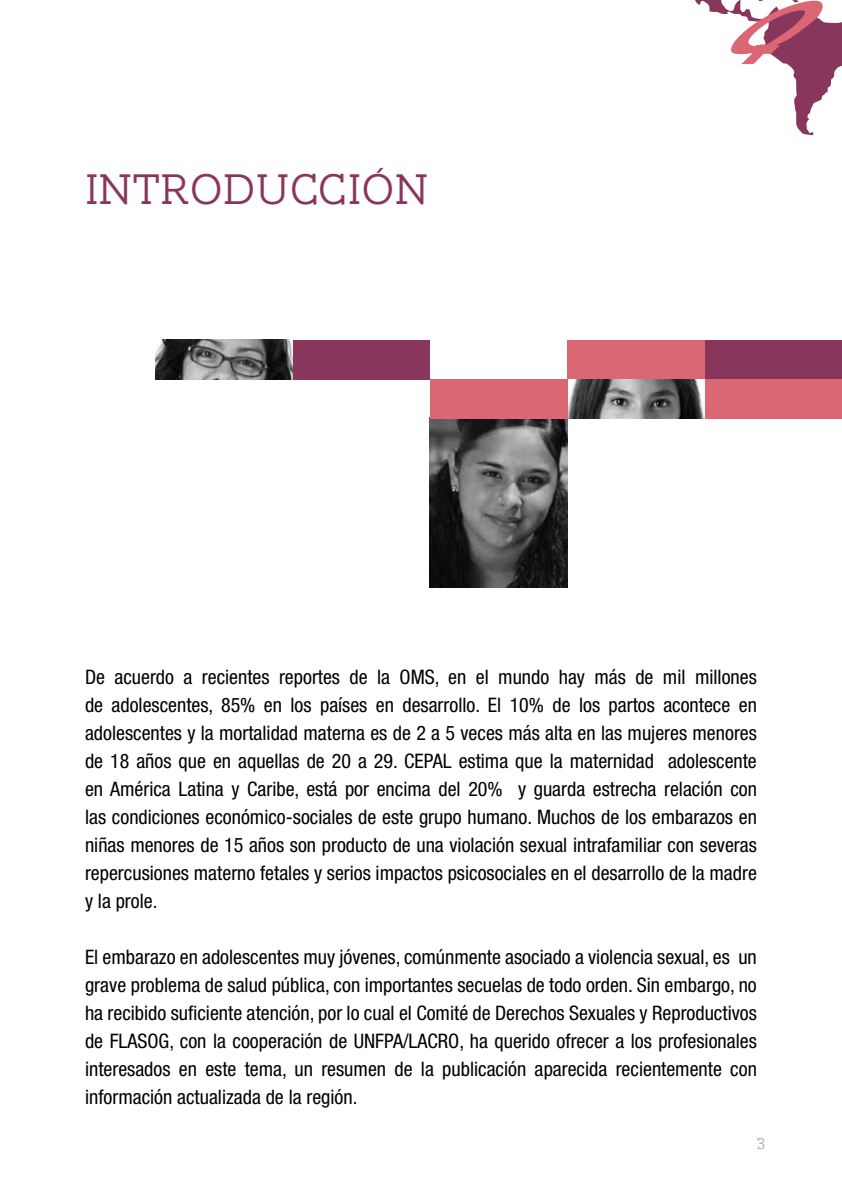
<style>
.page{position:relative;width:842px;height:1191px;background:#fff}
.page>*{position:absolute;margin:0;border:0;box-sizing:border-box;transform-origin:0 0}
.t1{font:300 44px "AW Conqueror Slab";color:#89365d}
.t2{font:condensed 20px/28px "Helvetica Neue";color:#000;text-align:justify}
.t3{font:300 16px "AW Conqueror Slab";color:#a7a9ac}
</style>
<div class="page">
<svg style="left:695px;top:0;width:147px;height:135px"></svg>
<div style="left:705px;top:340px;width:137px;height:40px;background:#89365d"></div>
<div style="left:292px;top:340px;width:138px;height:39px;background:#89365d"></div>
<div style="left:567px;top:340px;width:138px;height:40px;background:#dc6774"></div>
<div style="left:705px;top:379px;width:137px;height:40px;background:#dc6774"></div>
<img style="left:430px;top:419px;width:137px;height:169px">
<img style="left:567px;top:379px;width:138px;height:40px">
<img style="left:155px;top:340px;width:137px;height:39px">
<div style="left:430px;top:379px;width:137px;height:40px;background:#dc6774"></div>
<h1 class="t1" style="left:85px;top:166px;width:345px">INTRODUCCIÓN</h1>
<p class="t2" style="left:85px;top:662px;width:673px">De acuerdo a recientes reportes de la OMS, en el mundo hay más de mil millones de adolescentes, 85% en los países en desarrollo. El 10% de los partos acontece en adolescentes y la mortalidad materna es de 2 a 5 veces más alta en las mujeres menores de 18 años que en aquellas de 20 a 29. CEPAL estima que la maternidad adolescente en América Latina y Caribe, está por encima del 20% y guarda estrecha relación con las condiciones económico-sociales de este grupo humano. Muchos de los embarazos en niñas menores de 15 años son producto de una violación sexual intrafamiliar con severas repercusiones materno fetales y serios impactos psicosociales en el desarrollo de la madre y la prole.</p>
<p class="t2" style="left:85px;top:942px;width:673px">El embarazo en adolescentes muy jóvenes, comúnmente asociado a violencia sexual, es un grave problema de salud pública, con importantes secuelas de todo orden. Sin embargo, no ha recibido suficiente atención, por lo cual el Comité de Derechos Sexuales y Reproductivos de FLASOG, con la cooperación de UNFPA/LACRO, ha querido ofrecer a los profesionales interesados en este tema, un resumen de la publicación aparecida recientemente con información actualizada de la región.</p>
<p class="t3" style="left:757px;top:1135px;width:10px">3</p>
</div>
